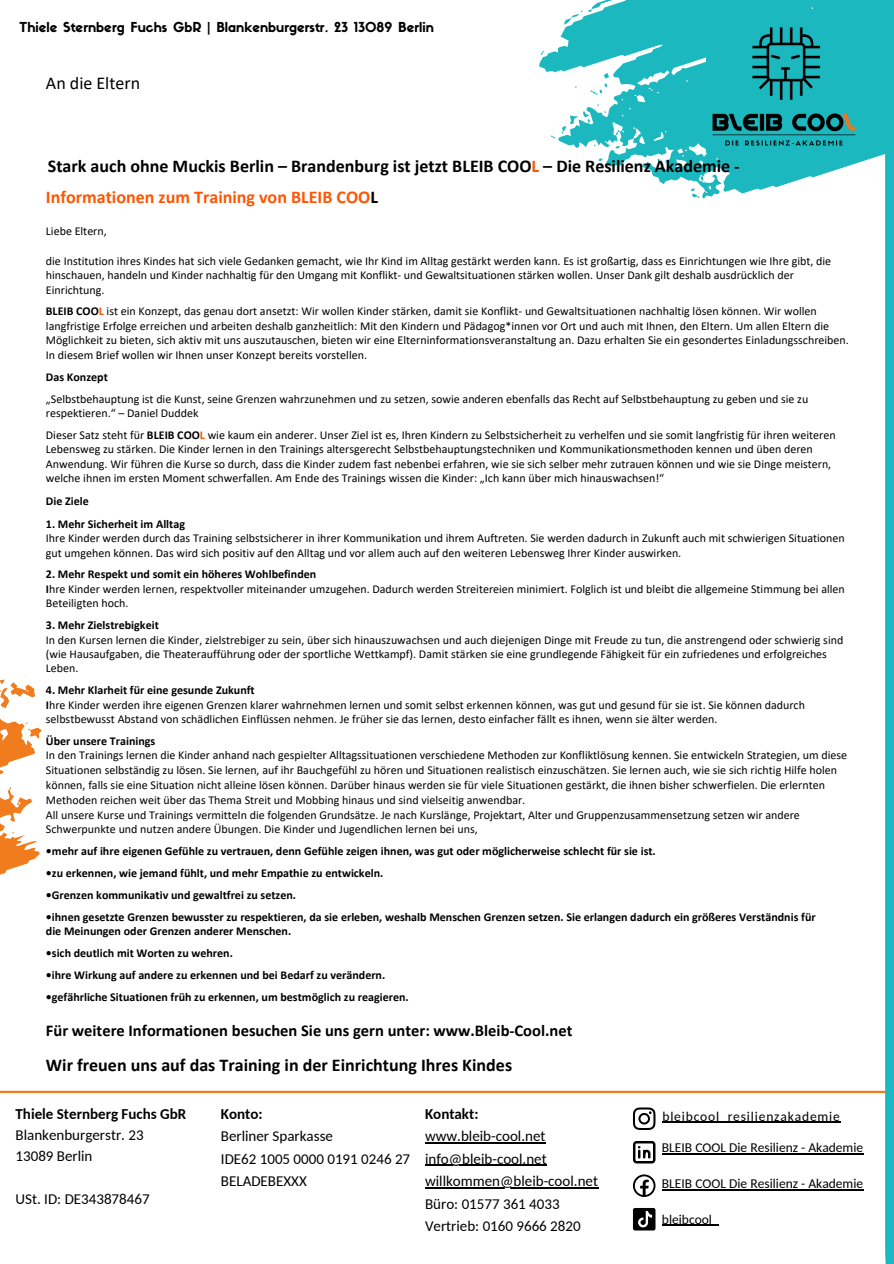
<style>
.page{position:relative;width:894px;height:1264px;background:#fff}
.page>*{position:absolute;margin:0;border:0;box-sizing:border-box;transform-origin:0 0}
.t1{font:700 18px/31px "Calibri";color:#000}
.t2{font:18px "Calibri";color:#000}
.t3{font:700 16.5px "Calibri";color:#000}
.t4{font:15px/22.5px "Carlito";color:#000}
.t5{font:700 15px "Carlito";color:#000}
.t6{font:13.5px "Carlito";color:#000}
.t7{font:13.5px "Sifonn Basic";color:#000}
.t8{font:13.5px "Carlito";letter-spacing:.06em;color:#000}
.t9{font:12px/14.4px "Calibri";color:#000}
.t10{font:700 12px/14.4px "Calibri";color:#000}
.s1{color:#f50}
.s2{font-weight:700}
.s3{font-weight:700;color:#f50}
</style>
<div class="page">
<svg style="left:0;top:679px;width:42px;height:196px"></svg>
<svg style="left:539px;top:0;width:346px;height:199px;fill:#1bb9bf"></svg>
<svg style="left:700px;top:176px;width:4px;height:5px"></svg>
<svg style="left:656px;top:158px;width:7px;height:9px"></svg>
<svg style="left:597px;top:157px;width:6px;height:11px"></svg>
<svg style="left:615px;top:145px;width:5px;height:4px"></svg>
<svg style="left:563px;top:0;width:65px;height:25px"></svg>
<svg style="left:539px;top:50px;width:6px;height:6px"></svg>
<svg style="left:589px;top:73px;width:20px;height:23px"></svg>
<svg style="left:615px;top:130px;width:4px;height:5px"></svg>
<svg style="left:550px;top:104px;width:56px;height:43px"></svg>
<svg style="left:690px;top:187px;width:10px;height:12px"></svg>
<img style="left:706px;top:20px;width:163px;height:132px">
<hr style="left:0;top:1090px;width:893px;height:3px;background:#f07c1d">
<div style="left:885px;top:0;width:8px;height:1263px;background:#1bb9bf"></div>
<hr style="left:425px;top:1142px;width:120px;height:1px;background:#000">
<hr style="left:425px;top:1164px;width:121px;height:1px;background:#000">
<hr style="left:425px;top:1187px;width:173px;height:1px;background:#000">
<svg style="left:633px;top:1107px;width:22px;height:22px"></svg>
<svg style="left:633px;top:1141px;width:22px;height:22px"></svg>
<svg style="left:633px;top:1174px;width:22px;height:22px"></svg>
<svg style="left:633px;top:1208px;width:22px;height:22px"></svg>
<hr style="left:662px;top:1121px;width:178px;height:1px;background:#000">
<hr style="left:661px;top:1153px;width:202px;height:1px;background:#000">
<hr style="left:661px;top:1189px;width:202px;height:1px;background:#000">
<hr style="left:661px;top:1224px;width:57px;height:1px;background:#000">
<p class="t7" style="left:20px;top:22px;width:415px">Thiele Sternberg Fuchs GbR | Blankenburgerstr. 23 13089 Berlin</p>
<h1 class="t2" style="left:46px;top:70px;width:96px">An die Eltern</h1>
<h1 class="t1" style="left:46px;top:150px;width:695px">Stark auch ohne Muckis Berlin – Brandenburg ist jetzt BLEIB COO<span class="s1">L</span> – Die Resilienz Akademie -<br><span class="s1">Informationen zum Training von BLEIB COO</span>L</h1>
<p class="t9" style="left:46px;top:224px;width:62px">Liebe Eltern,</p>
<p class="t9" style="left:46px;top:253px;width:786px">die Institution ihres Kindes hat sich viele Gedanken gemacht, wie Ihr Kind im Alltag gestärkt werden kann. Es ist großartig, dass es Einrichtungen wie Ihre gibt, die hinschauen, handeln und Kinder nachhaltig für den Umgang mit Konflikt- und Gewaltsituationen stärken wollen. Unser Dank gilt deshalb ausdrücklich der<br>Einrichtung.</p>
<p class="t9" style="left:46px;top:304px;width:804px"><span class="s2">BLEIB COO</span><span class="s3">L</span> ist ein Konzept, das genau dort ansetzt: Wir wollen Kinder stärken, damit sie Konflikt- und Gewaltsituationen nachhaltig lösen können. Wir wollen langfristige Erfolge erreichen und arbeiten deshalb ganzheitlich: Mit den Kindern und Pädagog*innen vor Ort und auch mit Ihnen, den Eltern. Um allen Eltern die Möglichkeit zu bieten, sich aktiv mit uns auszutauschen, bieten wir eine Elterninformationsveranstaltung an. Dazu erhalten Sie ein gesondertes Einladungsschreiben.<br>In diesem Brief wollen wir Ihnen unser Konzept bereits vorstellen.</p>
<p class="t10" style="left:46px;top:369px;width:63px">Das Konzept</p>
<p class="t9" style="left:46px;top:391px;width:763px">„Selbstbehauptung ist die Kunst, seine Grenzen wahrzunehmen und zu setzen, sowie anderen ebenfalls das Recht auf Selbstbehauptung zu geben und sie zu respektieren.“ – Daniel Duddek</p>
<p class="t9" style="left:46px;top:427px;width:791px">Dieser Satz steht für <span class="s2">BLEIB COO</span><span class="s3">L</span> wie kaum ein anderer. Unser Ziel ist es, Ihren Kindern zu Selbstsicherheit zu verhelfen und sie somit langfristig für ihren weiteren Lebensweg zu stärken. Die Kinder lernen in den Trainings altersgerecht Selbstbehauptungstechniken und Kommunikationsmethoden kennen und üben deren Anwendung. Wir führen die Kurse so durch, dass die Kinder zudem fast nebenbei erfahren, wie sie sich selber mehr zutrauen können und wie sie Dinge meistern, welche ihnen im ersten Moment schwerfallen. Am Ende des Trainings wissen die Kinder: „Ich kann über mich hinauswachsen!“</p>
<p class="t10" style="left:46px;top:494px;width:44px">Die Ziele</p>
<p class="t10" style="left:46px;top:516px;width:141px">1. Mehr Sicherheit im Alltag</p>
<p class="t9" style="left:46px;top:530px;width:800px">Ihre Kinder werden durch das Training selbstsicherer in ihrer Kommunikation und ihrem Auftreten. Sie werden dadurch in Zukunft auch mit schwierigen Situationen gut umgehen können. Das wird sich positiv auf den Alltag und vor allem auch auf den weiteren Lebensweg Ihrer Kinder auswirken.</p>
<p class="t9" style="left:46px;top:567px;width:800px"><span class="s2">2. Mehr Respekt und somit ein höheres Wohlbefinden<br>I</span>hre Kinder werden lernen, respektvoller miteinander umzugehen. Dadurch werden Streitereien minimiert. Folglich ist und bleibt die allgemeine Stimmung bei allen<br>Beteiligten hoch.</p>
<p class="t10" style="left:46px;top:617px;width:114px">3. Mehr Zielstrebigkeit</p>
<p class="t9" style="left:46px;top:632px;width:798px">In den Kursen lernen die Kinder, zielstrebiger zu sein, über sich hinauszuwachsen und auch diejenigen Dinge mit Freude zu tun, die anstrengend oder schwierig sind (wie Hausaufgaben, die Theateraufführung oder der sportliche Wettkampf). Damit stärken sie eine grundlegende Fähigkeit für ein zufriedenes und erfolgreiches<br>Leben.</p>
<p class="t9" style="left:46px;top:682px;width:760px"><span class="s2">4. Mehr Klarheit für eine gesunde Zukunft<br>I</span>hre Kinder werden ihre eigenen Grenzen klarer wahrnehmen lernen und somit selbst erkennen können, was gut und gesund für sie ist. Sie können dadurch selbstbewusst Abstand von schädlichen Einflüssen nehmen. Je früher sie das lernen, desto einfacher fällt es ihnen, wenn sie älter werden.</p>
<p class="t10" style="left:46px;top:733px;width:111px">Über unsere Trainings</p>
<p class="t9" style="left:46px;top:748px;width:802px">In den Trainings lernen die Kinder anhand nach gespielter Alltagssituationen verschiedene Methoden zur Konfliktlösung kennen. Sie entwickeln Strategien, um diese<br>Situationen selbständig zu lösen. Sie lernen, auf ihr Bauchgefühl zu hören und Situationen realistisch einzuschätzen. Sie lernen auch, wie sie sich richtig Hilfe holen</p>
<p class="t9" style="left:46px;top:777px;width:780px">können, falls sie eine Situation nicht alleine lösen können. Darüber hinaus werden sie für viele Situationen gestärkt, die ihnen bisher schwerfielen. Die erlernten Methoden reichen weit über das Thema Streit und Mobbing hinaus und sind vielseitig anwendbar.<br>All unsere Kurse und Trainings vermitteln die folgenden Grundsätze. Je nach Kurslänge, Projektart, Alter und Gruppenzusammensetzung setzen wir andere Schwerpunkte und nutzen andere Übungen. Die Kinder und Jugendlichen lernen bei uns,</p>
<p class="t10" style="left:46px;top:843px;width:611px">•mehr auf ihre eigenen Gefühle zu vertrauen, denn Gefühle zeigen ihnen, was gut oder möglicherweise schlecht für sie ist.</p>
<p class="t10" style="left:46px;top:865px;width:339px">•zu erkennen, wie jemand fühlt, und mehr Empathie zu entwickeln.</p>
<p class="t10" style="left:46px;top:887px;width:251px">•Grenzen kommunikativ und gewaltfrei zu setzen.</p>
<p class="t10" style="left:46px;top:909px;width:771px">•ihnen gesetzte Grenzen bewusster zu respektieren, da sie erleben, weshalb Menschen Grenzen setzen. Sie erlangen dadurch ein größeres Verständnis für die Meinungen oder Grenzen anderer Menschen.</p>
<p class="t10" style="left:46px;top:945px;width:188px">•sich deutlich mit Worten zu wehren.</p>
<p class="t10" style="left:46px;top:967px;width:341px">•ihre Wirkung auf andere zu erkennen und bei Bedarf zu verändern.</p>
<p class="t10" style="left:46px;top:989px;width:364px">•gefährliche Situationen früh zu erkennen, um bestmöglich zu reagieren.</p>
<h2 class="t3" style="left:46px;top:1018px;width:528px">Für weitere Informationen besuchen Sie uns gern unter: www.Bleib-Cool.net</h2>
<h1 class="t1" style="left:46px;top:1049px;width:467px">Wir freuen uns auf das Training in der Einrichtung Ihres Kindes</h1>
<p class="t5" style="left:16px;top:1107px;width:172px">Thiele Sternberg Fuchs GbR</p>
<p class="t4" style="left:16px;top:1125px;width:129px;line-height:21.5px">Blankenburgerstr. 23<br>13089 Berlin</p>
<p class="t4" style="left:16px;top:1189px;width:135px">USt. ID: DE343878467</p>
<p class="t5" style="left:221px;top:1107px;width:43px">Konto:</p>
<p class="t4" style="left:221px;top:1126px;width:191px">Berliner Sparkasse<br>IDE62 1005 0000 0191 0246 27<br>BELADEBEXXX</p>
<p class="t5" style="left:425px;top:1107px;width:55px">Kontakt:</p>
<p class="t4" style="left:425px;top:1126px;width:174px">www.bleib-cool.net info@bleib-cool.net willkommen@bleib-cool.net<br>Büro: 01577 361 4033<br>Vertrieb: 0160 9666 2820</p>
<p class="t8" style="left:662px;top:1110px;width:179px">bleibcool_resilienzakademie</p>
<p class="t6" style="left:661px;top:1142px;width:203px">BLEIB COOL Die Resilienz - Akademie</p>
<p class="t6" style="left:661px;top:1178px;width:203px">BLEIB COOL Die Resilienz - Akademie</p>
<p class="t6" style="left:661px;top:1213px;width:58px">bleibcool_</p>
</div>
